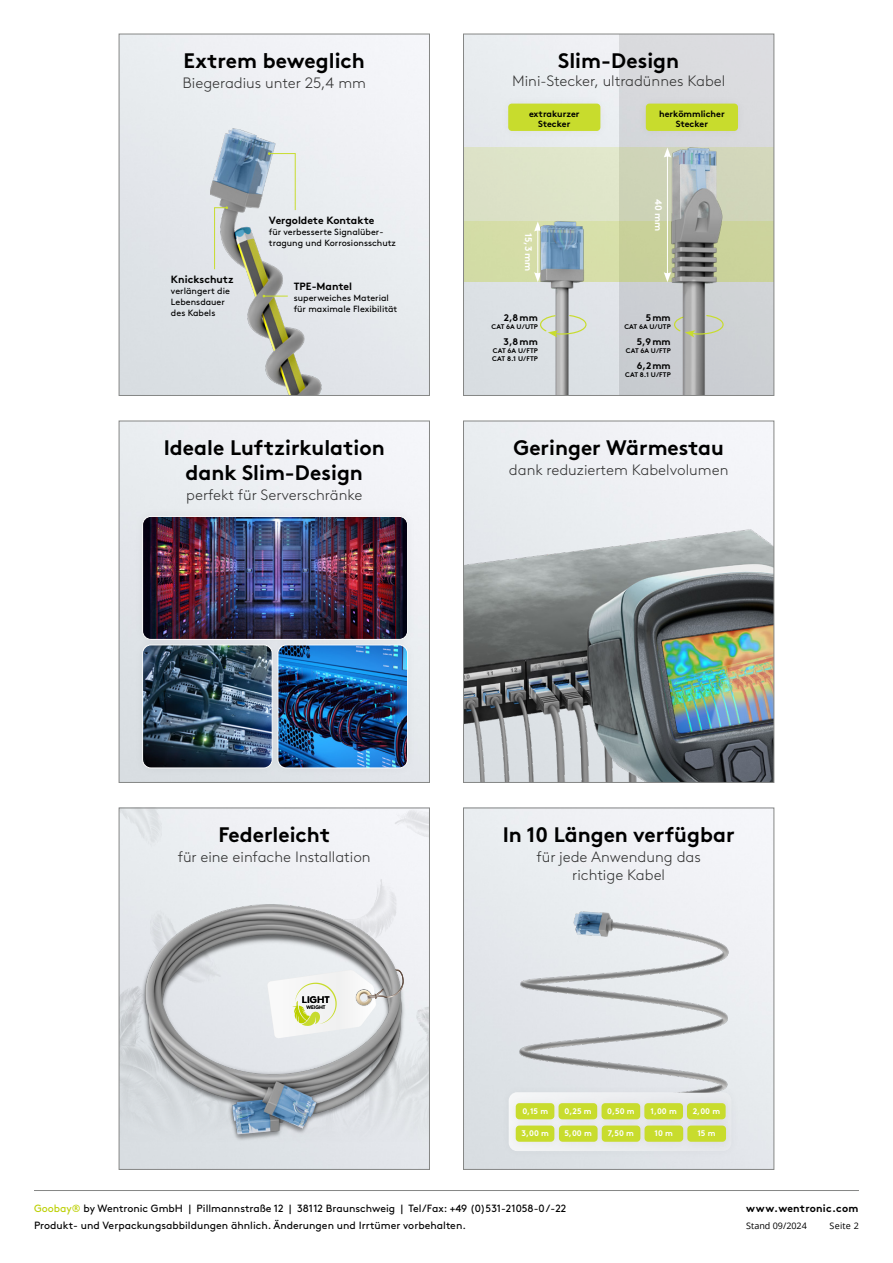
<style>
.page{position:relative;width:893px;height:1263px;background:#fff}
.page>*{position:absolute;margin:0;border:0;box-sizing:border-box;transform-origin:0 0}
.t1{font:700 21px/25.2px "Brown";color:#000;text-align:center}
.t2{font:300 15px/18px "Brown LL";color:#303030;text-align:center}
.t3{font:10.5px/16.8px "Brown";color:#000}
.t4{font:700 10.5px "Brown";color:#000}
.t5{font:700 10.5px "Brown";letter-spacing:.025em;color:#000}
.t6{font:700 9.6px "Brown Std";letter-spacing:.05em;color:#000}
.t7{font:700 9.6px "Brown Std";color:#fff}
.t8{font:700 9.45px "Brown";letter-spacing:.005em;color:#000}
.t9{font:9px/10.8px "Brown";color:#000}
.t10{font:700 9px/10.8px "Brown Std";color:#000;text-align:center}
.t11{font:9px "Open Sans";color:#000}
.t12{font:700 8.1px "Brown Std";color:#fff}
.t13{font:700 6.75px/8.1px "Brown Std";color:#000}
.t14{font:4.95px "Brown";letter-spacing:.005em;color:#000}
.s1{color:#bbcf00}
</style>
<div class="page">
<hr style="left:34px;top:1190px;width:825px;height:1px;background:#868786">
<img style="left:465px;top:467px;width:307px;height:314px">
<div style="left:463px;top:421px;width:311px;height:362px;border:1px solid #868786"></div>
<div style="left:268px;top:635px;width:149px;height:143px;background:#e2e6ea"></div>
<img style="left:282px;top:649px;width:124px;height:117px">
<div style="left:277px;top:644px;width:131px;height:124px;border:1px solid #fff;border-radius:8px"></div>
<div style="left:133px;top:635px;width:149px;height:143px;background:#000;opacity:.05"></div>
<img style="left:143px;top:649px;width:129px;height:119px">
<div style="left:142px;top:644px;width:131px;height:124px;border:1px solid #fff;border-radius:8px"></div>
<div style="left:133px;top:506px;width:284px;height:143px;background:#000;opacity:.05"></div>
<img style="left:143px;top:516px;width:265px;height:123px">
<div style="left:142px;top:516px;width:266px;height:124px;border:1px solid #fff;border-radius:8px"></div>
<div style="left:119px;top:421px;width:311px;height:362px;border:1px solid #868786"></div>
<svg style="left:618px;top:36px;width:154px;height:358px;background:#d3d5d8"></svg>
<svg style="left:465px;top:147px;width:307px;height:74px;background:#d7dcc0"></svg>
<div style="left:463px;top:221px;width:311px;height:61px;background:#d2dba5"></div>
<hr style="left:537px;top:229px;width:1px;height:45px;background:#fff">
<svg style="left:534px;top:221px;width:7px;height:11px"></svg>
<svg style="left:534px;top:272px;width:7px;height:10px"></svg>
<hr style="left:667px;top:155px;width:1px;height:119px;background:#fff">
<svg style="left:664px;top:147px;width:5px;height:11px"></svg>
<svg style="left:664px;top:272px;width:5px;height:10px"></svg>
<img style="left:541px;top:158px;width:49px;height:236px">
<div style="left:499px;top:94px;width:111px;height:46px;background:#e7ebee"></div>
<div style="left:508px;top:104px;width:92px;height:27px;background:#c8dc2d;border-radius:4px"></div>
<div style="left:636px;top:94px;width:111px;height:46px;background:#d6d7da"></div>
<div style="left:646px;top:104px;width:92px;height:27px;background:#c8dc2d;border-radius:4px"></div>
<svg style="left:539px;top:314px;width:48px;height:23px"></svg>
<img style="left:669px;top:147px;width:54px;height:247px">
<svg style="left:673px;top:314px;width:51px;height:23px"></svg>
<div style="left:463px;top:34px;width:311px;height:362px;border:1px solid #868786"></div>
<img style="left:211px;top:128px;width:128px;height:266px">
<svg style="left:268px;top:152px;width:28px;height:3px"></svg>
<svg style="left:263px;top:295px;width:25px;height:2px"></svg>
<hr style="left:295px;top:154px;width:1px;height:56px;background:#c8dc2d">
<hr style="left:214px;top:208px;width:1px;height:61px;background:#c8dc2d">
<svg style="left:214px;top:206px;width:14px;height:3px"></svg>
<div style="left:119px;top:34px;width:311px;height:362px;border:1px solid #868786"></div>
<img style="left:518px;top:912px;width:211px;height:171px">
<div style="left:499px;top:1083px;width:242px;height:77px;background:#000;opacity:.04"></div>
<div style="left:463px;top:808px;width:311px;height:361px;border:1px solid #868786"></div>
<img style="left:121px;top:949px;width:307px;height:195px">
<img style="left:134px;top:892px;width:112px;height:108px">
<div style="left:321px;top:859px;width:93px;height:36px;background:#f1f2f6"></div>
<img style="left:137px;top:895px;width:277px;height:246px">
<svg style="left:267px;top:970px;width:110px;height:68px"></svg>
<div style="left:119px;top:808px;width:311px;height:361px;border:1px solid #868786"></div>
<div style="left:506px;top:1093px;width:58px;height:36px;background:#000;opacity:.05"></div>
<div style="left:516px;top:1103px;width:38px;height:16px;background:#c8dc2d;border-radius:4px"></div>
<div style="left:549px;top:1093px;width:58px;height:36px;background:#000;opacity:.05"></div>
<div style="left:559px;top:1103px;width:38px;height:16px;background:#c8dc2d;border-radius:4px"></div>
<div style="left:592px;top:1093px;width:58px;height:36px;background:#000;opacity:.05"></div>
<div style="left:602px;top:1103px;width:38px;height:16px;background:#c8dc2d;border-radius:4px"></div>
<div style="left:635px;top:1093px;width:57px;height:36px;background:#000;opacity:.05"></div>
<div style="left:644px;top:1103px;width:39px;height:16px;background:#c8dc2d;border-radius:4px"></div>
<div style="left:677px;top:1093px;width:58px;height:36px;background:#000;opacity:.05"></div>
<div style="left:687px;top:1103px;width:39px;height:16px;background:#c8dc2d;border-radius:4px"></div>
<div style="left:506px;top:1116px;width:58px;height:35px;background:#000;opacity:.05"></div>
<div style="left:516px;top:1125px;width:38px;height:17px;background:#c8dc2d;border-radius:4px"></div>
<div style="left:549px;top:1116px;width:58px;height:35px;background:#000;opacity:.05"></div>
<div style="left:559px;top:1125px;width:39px;height:17px;background:#c8dc2d;border-radius:4px"></div>
<div style="left:592px;top:1116px;width:58px;height:35px;background:#000;opacity:.05"></div>
<div style="left:602px;top:1125px;width:38px;height:17px;background:#c8dc2d;border-radius:4px"></div>
<div style="left:635px;top:1116px;width:58px;height:35px;background:#000;opacity:.05"></div>
<div style="left:645px;top:1125px;width:38px;height:17px;background:#c8dc2d;border-radius:4px"></div>
<div style="left:678px;top:1116px;width:57px;height:35px;background:#000;opacity:.05"></div>
<div style="left:687px;top:1125px;width:39px;height:17px;background:#c8dc2d;border-radius:4px"></div>
<h1 class="t1" style="left:184px;top:45px;width:183px">Extrem beweglich</h1>
<h2 class="t2" style="left:182px;top:73px;width:185px">Biegeradius unter 25,4 mm</h2>
<p class="t4" style="left:171px;top:270px;width:64px">Knickschutz</p>
<p class="t9" style="left:171px;top:285px;width:61px">verlängert die<br>Lebensdauer des Kabels</p>
<p class="t4" style="left:269px;top:211px;width:107px">Vergoldete Kontakte</p>
<p class="t9" style="left:269px;top:226px;width:128px">für verbesserte Signalüber&shy;tragung und Korrosionsschutz</p>
<p class="t4" style="left:294px;top:277px;width:60px">TPE-Mantel</p>
<p class="t9" style="left:294px;top:292px;width:105px">superweiches Material für maximale Flexibilität</p>
<h1 class="t1" style="left:164px;top:432px;width:223px">Ideale Luftzirkulation dank Slim-Design</h1>
<h2 class="t2" style="left:186px;top:485px;width:178px">perfekt für Serverschränke</h2>
<h1 class="t1" style="left:558px;top:45px;width:122px">Slim-Design</h1>
<h2 class="t2" style="left:512px;top:71px;width:215px">Mini-Stecker, ultradünnes Kabel</h2>
<p class="t10" style="left:529px;top:108px;width:52px">extrakurzer<br>Stecker</p>
<p class="t10" style="left:659px;top:108px;width:67px">herkömmlicher<br>Stecker</p>
<p class="t7" style="left:534px;top:233px;width:40px;rotate:90deg">15,3mm</p>
<p class="t6" style="left:504px;top:312px;width:36px">2,8mm</p>
<p class="t13" style="left:491px;top:323px;width:48px">CAT 6A U/UTP</p>
<p class="t6" style="left:503px;top:336px;width:36px">3,8mm</p>
<p class="t13" style="left:492px;top:347px;width:47px">CAT 6A U/FTP<br>CAT 8.1 U/FTP</p>
<p class="t7" style="left:664px;top:199px;width:34px;rotate:90deg">40 mm</p>
<p class="t6" style="left:646px;top:312px;width:26px">5mm</p>
<p class="t13" style="left:624px;top:323px;width:48px">CAT 6A U/UTP</p>
<p class="t6" style="left:637px;top:336px;width:35px">5,9mm</p>
<p class="t13" style="left:626px;top:347px;width:47px">CAT 6A U/FTP</p>
<p class="t6" style="left:637px;top:360px;width:35px">6,2mm</p>
<p class="t13" style="left:625px;top:371px;width:47px">CAT 8.1 U/FTP</p>
<h1 class="t1" style="left:513px;top:432px;width:212px">Geringer Wärmestau</h1>
<h2 class="t2" style="left:509px;top:460px;width:221px">dank reduziertem Kabelvolumen</h2>
<h1 class="t1" style="left:218px;top:819px;width:113px">Federleicht</h1>
<h2 class="t2" style="left:178px;top:847px;width:194px">für eine einfache Installation</h2>
<h1 class="t1" style="left:503px;top:819px;width:233px">In 10 Längen verfügbar</h1>
<h2 class="t2" style="left:536px;top:847px;width:166px">für jede Anwendung das richtige Kabel</h2>
<p class="t8" style="left:302px;top:992px;width:29px">LIGHT</p>
<p class="t14" style="left:306px;top:1003px;width:21px">WEIGHT</p>
<p class="t12" style="left:522px;top:1106px;width:27px">0,15 m</p>
<p class="t12" style="left:564px;top:1106px;width:29px">0,25 m</p>
<p class="t12" style="left:607px;top:1107px;width:29px">0,50 m</p>
<p class="t12" style="left:650px;top:1106px;width:28px">1,00 m</p>
<p class="t12" style="left:693px;top:1106px;width:29px">2,00 m</p>
<p class="t12" style="left:521px;top:1129px;width:29px">3,00 m</p>
<p class="t12" style="left:564px;top:1129px;width:29px">5,00 m</p>
<p class="t12" style="left:608px;top:1129px;width:28px">7,50 m</p>
<p class="t12" style="left:654px;top:1129px;width:20px">10 m</p>
<p class="t12" style="left:697px;top:1129px;width:20px">15 m</p>
<p class="t3" style="left:34px;top:1199px;width:534px"><span class="s1">Goobay®</span> by Wentronic GmbH | Pillmannstraße 12 | 38112 Braunschweig | Tel/Fax: +49 (0)531-21058-0 /-22<br>Produkt- und Verpackungsabbildungen ähnlich. Änderungen und Irrtümer vorbehalten.</p>
<p class="t5" style="left:746px;top:1199px;width:114px">www.wentronic.com</p>
<p class="t11" style="left:746px;top:1220px;width:62px">Stand 09/2024</p>
<p class="t11" style="left:830px;top:1219px;width:31px">Seite 2</p>
</div>
